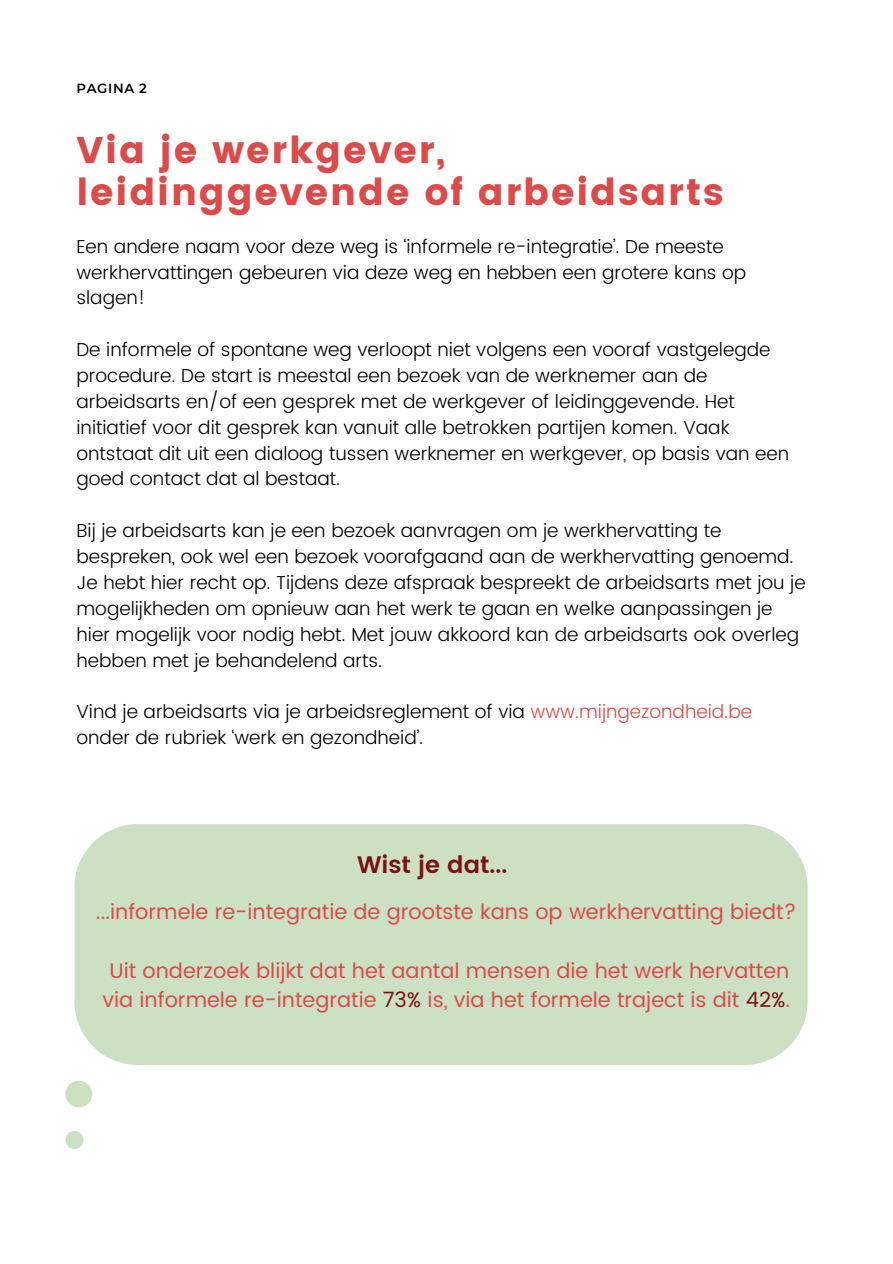
<style>
.page{position:relative;width:893px;height:1264px;background:#fff}
.page>*{position:absolute;margin:0;border:0;box-sizing:border-box;transform-origin:0 0}
.t1{font:37.2px/42.8px "Poppins";letter-spacing:.05em;color:#dc4b4a}
.t2{font:600 24px "Poppins";color:#7a1315}
.t3{font:21px/29.2px "Poppins";color:#dc4b4a;text-align:center}
.t4{font:300 18.75px/25.8px "Poppins";color:#000}
.t5{font:600 13.2px "Montserrat";letter-spacing:.05em;color:#000}
.s1{color:#dc4b4a}
.s2{color:#7a1315}
</style>
<div class="page">
<div style="left:74px;top:824px;width:733px;height:240px;background:#cce0c4;border-radius:63px"></div>
<svg style="left:65px;top:1080px;width:27px;height:68px"></svg>
<p class="t5" style="left:76px;top:80px;width:72px">PAGINA 2</p>
<p class="t1" style="left:76px;top:128px;width:648px">Via je werkgever, leidinggevende of arbeidsarts</p>
<p class="t4" style="left:76px;top:233px;width:671px">Een andere naam voor deze weg is ‘informele re-integratie’. De meeste werkhervattingen gebeuren via deze weg en hebben een grotere kans op slagen!</p>
<p class="t4" style="left:76px;top:337px;width:714px">De informele of spontane weg verloopt niet volgens een vooraf vastgelegde procedure. De start is meestal een bezoek van de werknemer aan de arbeidsarts en/of een gesprek met de werkgever of leidinggevende. Het initiatief voor dit gesprek kan vanuit alle betrokken partijen komen. Vaak ontstaat dit uit een dialoog tussen werknemer en werkgever, op basis van een goed contact dat al bestaat.</p>
<p class="t4" style="left:76px;top:518px;width:730px">Bij je arbeidsarts kan je een bezoek aanvragen om je werkhervatting te bespreken, ook wel een bezoek voorafgaand aan de werkhervatting genoemd.<br>Je hebt hier recht op. Tijdens deze afspraak bespreekt de arbeidsarts met jou je mogelijkheden om opnieuw aan het werk te gaan en welke aanpassingen je hier mogelijk voor nodig hebt. Met jouw akkoord kan de arbeidsarts ook overleg hebben met je behandelend arts.</p>
<p class="t4" style="left:76px;top:699px;width:677px">Vind je arbeidsarts via je arbeidsreglement of via <span class="s1">www.mijngezondheid.be </span>onder de rubriek ‘werk en gezondheid’.</p>
<p class="t2" style="left:357px;top:851px;width:152px">Wist je dat...</p>
<p class="t3" style="left:96px;top:897px;width:702px">...informele re-integratie de grootste kans op werkhervatting biedt?</p>
<p class="t3" style="left:102px;top:955px;width:689px">Uit onderzoek blijkt dat het aantal mensen die het werk hervatten via informele re-integratie <span class="s2">73%</span> is, via het formele traject is dit <span class="s2">42%</span>.</p>
</div>
